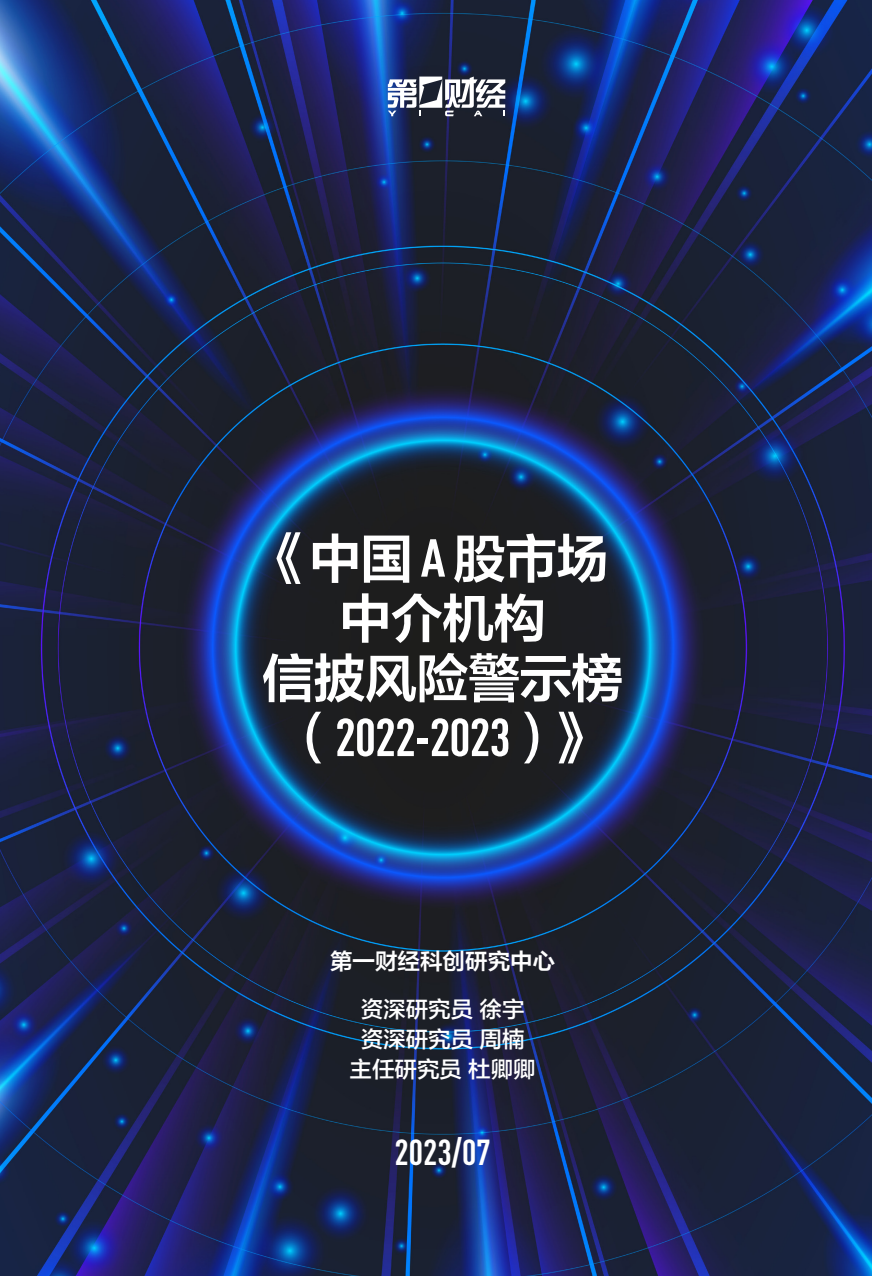
<style>
.page{position:relative;width:872px;height:1276px;background:#fff}
.page>*{position:absolute;margin:0;border:0;box-sizing:border-box;transform-origin:0 0}
.t1{font:52.5px/59.8px "FZLTZCHK DYCJ GBK1 0";letter-spacing:-.02em;color:#fff;text-align:center}
.t2{font:700 condensed 52.5px "DIN Pro";letter-spacing:-.02em;color:#fff}
.t3{font:700 condensed 35.7px "DIN Pro";color:#fff}
.t4{font:22.5px/29.7px "FZLTZHK GBK1 0";color:#fff;text-align:center}
.t5{font:22.5px "FZLTZCHK DYCJ GBK1 0";color:#fff}
.s1{font-family:"DIN Pro";font-weight:700;font-stretch:condensed}
.s2{font-family:"FZLTZCHK DYCJ GBK1 0";font-weight:400;font-stretch:normal}
</style>
<div class="page">
<img style="left:0;top:0;width:872px;height:1276px">
<svg style="left:388px;top:77px;width:117px;height:39px"></svg>
<h1 class="t1" style="left:257px;top:531px;width:367px">《中国 <span class="s1">A</span>股市场中介机构<br>信披风险警示榜</h1>
<h1 class="t2" style="left:283px;top:698px;width:320px"><span class="s2">（</span>2022-2023<span class="s2">）》</span></h1>
<p class="t5" style="left:330px;top:949px;width:226px">第一财经科创研究中心</p>
<p class="t4" style="left:349px;top:995px;width:188px">资深研究员 徐宇资深研究员 周楠主任研究员 杜卿卿</p>
<h2 class="t3" style="left:394px;top:1125px;width:98px">2023/07</h2>
</div>
